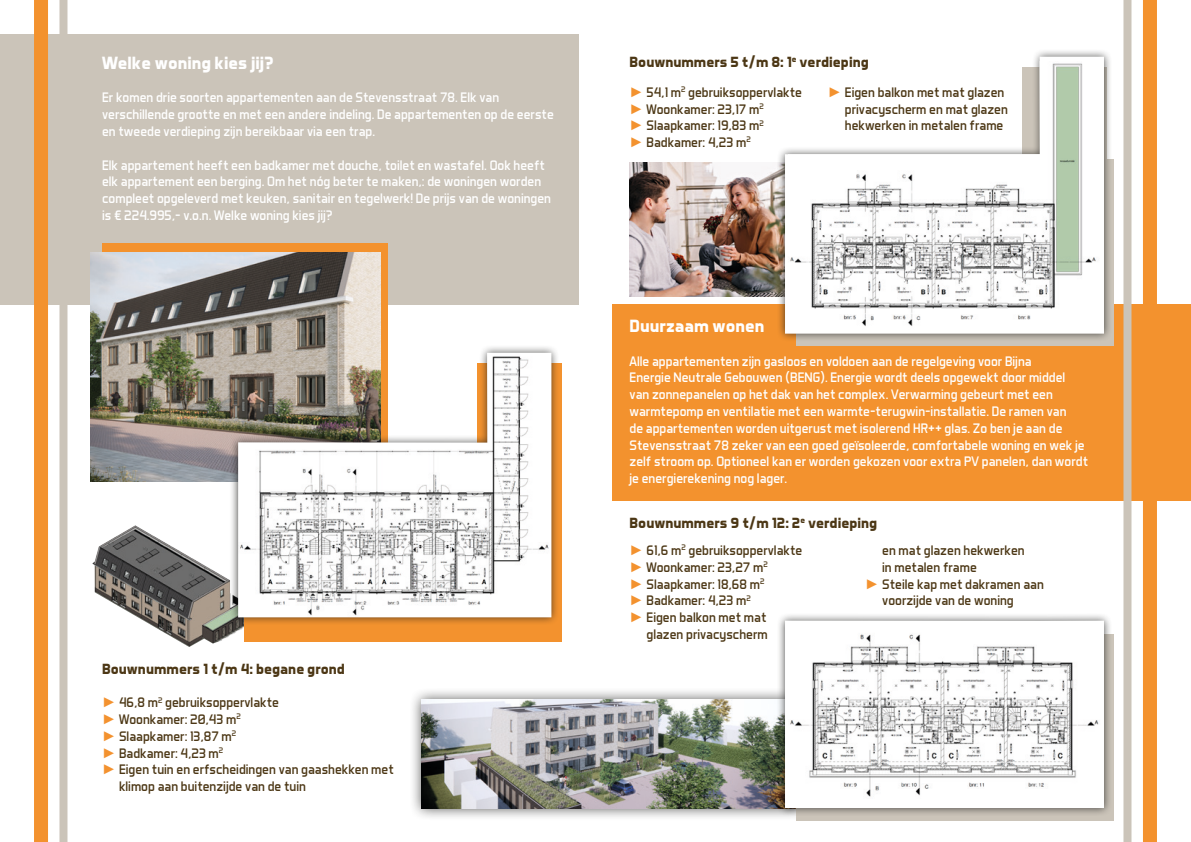
<style>
.page{position:relative;width:1191px;height:842px;background:#fff}
.page>*{position:absolute;margin:0;border:0;box-sizing:border-box;transform-origin:0 0}
.t1{font:700 18px "Aero Matics";color:#fff}
.t2{font:700 15px "Aero Matics";color:#4c3715}
.t3{font:14px/16.8px "Aero Matics";color:#fff}
.t4{font:14px/16.8px "Aero Matics";color:#4c3715}
.s1{font-family:"Arial";color:#f3922f}
</style>
<div class="page">
<div style="left:612px;top:304px;width:579px;height:197px;background:#f3922e"></div>
<div style="left:409px;top:687px;width:401px;height:133px;background:#1d1d1b;opacity:.75"></div>
<img style="left:421px;top:699px;width:355px;height:109px">
<div style="left:59px;top:0;width:8px;height:842px;background:#cbc4b9"></div>
<div style="left:1143px;top:0;width:14px;height:842px;background:#f3922e"></div>
<div style="left:0;top:34px;width:578px;height:270px;background:#cbc4b9"></div>
<div style="left:1123px;top:0;width:8px;height:842px;background:#cbc4b9"></div>
<img style="left:629px;top:162px;width:147px;height:134px">
<div style="left:102px;top:243px;width:286px;height:229px;background:#f3922e"></div>
<img style="left:91px;top:252px;width:290px;height:229px">
<div style="left:34px;top:0;width:14px;height:842px;background:#f3922e"></div>
<img style="left:92px;top:525px;width:152px;height:122px">
<div style="left:244px;top:455px;width:317px;height:187px;background:#f3922e"></div>
<div style="left:230px;top:344px;width:330px;height:282px;background:#1d1d1b;opacity:.75"></div>
<img style="left:238px;top:353px;width:313px;height:264px">
<div style="left:796px;top:159px;width:318px;height:187px;background:#cbc4b9"></div>
<div style="left:776px;top:48px;width:336px;height:294px;background:#1d1d1b;opacity:.75"></div>
<svg style="left:785px;top:57px;width:319px;height:277px"></svg>
<img style="left:788px;top:61px;width:313px;height:269px">
<div style="left:796px;top:634px;width:318px;height:186px;background:#cbc4b9"></div>
<div style="left:776px;top:612px;width:336px;height:204px;background:#1d1d1b;opacity:.75"></div>
<div style="left:785px;top:621px;width:319px;height:187px;background:#fff"></div>
<img style="left:789px;top:627px;width:311px;height:171px">
<p class="t1" style="left:102px;top:52px;width:173px">Welke woning kies jij?</p>
<p class="t3" style="left:102px;top:89px;width:453px">Er komen drie soorten appartementen aan de Stevensstraat 78. Elk van verschillende grootte en met een andere indeling. De appartementen op de eerste en tweede verdieping zijn bereikbaar via een trap.</p>
<p class="t3" style="left:102px;top:156px;width:450px">Elk appartement heeft een badkamer met douche, toilet en wastafel. Ook heeft elk appartement een berging. Om het nóg beter te maken,: de woningen worden compleet opgeleverd met keuken, sanitair en tegelwerk! De prijs van de woningen is € 224.995,- v.o.n. Welke woning kies jij?</p>
<p class="t2" style="left:102px;top:660px;width:244px">Bouwnummers 1 t/m 4: begane grond</p>
<p class="t4" style="left:102px;top:694px;width:178px"><span class="s1">►</span> 46,8 m<sup>2</sup> gebruiksoppervlakte</p>
<p class="t4" style="left:102px;top:711px;width:140px"><span class="s1">►</span> Woonkamer: 20,43 m<sup>2</sup></p>
<p class="t4" style="left:102px;top:727px;width:136px"><span class="s1">►</span> Slaapkamer: 13,87 m<sup>2</sup></p>
<p class="t4" style="left:102px;top:744px;width:123px"><span class="s1">►</span> Badkamer: 4,23 m<sup>2</sup></p>
<p class="t4" style="left:102px;top:761px;width:293px"><span class="s1">►</span> Eigen tuin en erfscheidingen van gaashekken met</p>
<p class="t4" style="left:119px;top:778px;width:188px">klimop aan buitenzijde van de tuin</p>
<p class="t2" style="left:629px;top:53px;width:241px">Bouwnummers 5 t/m 8: 1<sup>e</sup> verdieping</p>
<p class="t4" style="left:629px;top:83px;width:174px"><span class="s1">►</span> 54,1 m<sup>2</sup> gebruiksoppervlakte <span class="s1">►</span> Woonkamer: 23,17 m<sup>2<br></sup><span class="s1">►</span> Slaapkamer: 19,83 m<sup>2<br></sup><span class="s1">►</span> Badkamer: 4,23 m<sup>2</sup></p>
<p class="t4" style="left:845px;top:83px;width:164px;text-indent:-17px"><span class="s1">►</span> Eigen balkon met mat glazen privacyscherm en mat glazen hekwerken in metalen frame</p>
<p class="t1" style="left:629px;top:315px;width:136px">Duurzaam wonen</p>
<p class="t3" style="left:629px;top:352px;width:460px">Alle appartementen zijn gasloos en voldoen aan de regelgeving voor Bijna<br>Energie Neutrale Gebouwen (BENG). Energie wordt deels opgewekt door middel van zonnepanelen op het dak van het complex. Verwarming gebeurt met een warmtepomp en ventilatie met een warmte-terugwin-installatie. De ramen van<br>de appartementen worden uitgerust met isolerend HR++ glas. Zo ben je aan de Stevensstraat 78 zeker van een goed geïsoleerde, comfortabele woning en wek je zelf stroom op. Optioneel kan er worden gekozen voor extra PV panelen, dan wordt je energierekening nog lager.</p>
<p class="t2" style="left:629px;top:514px;width:249px">Bouwnummers 9 t/m 12: 2<sup>e</sup> verdieping</p>
<p class="t4" style="left:629px;top:542px;width:174px"><span class="s1">►</span> 61,6 m<sup>2</sup> gebruiksoppervlakte</p>
<p class="t4" style="left:629px;top:558px;width:140px"><span class="s1">►</span> Woonkamer: 23,27 m<sup>2</sup></p>
<p class="t4" style="left:629px;top:575px;width:136px"><span class="s1">►</span> Slaapkamer: 18,68 m<sup>2</sup></p>
<p class="t4" style="left:629px;top:592px;width:123px"><span class="s1">►</span> Badkamer: 4,23 m<sup>2</sup></p>
<p class="t4" style="left:629px;top:609px;width:138px"><span class="s1">►</span> Eigen balkon met mat</p>
<p class="t4" style="left:646px;top:626px;width:123px">glazen privacyscherm</p>
<p class="t4" style="left:882px;top:542px;width:144px">en mat glazen hekwerken</p>
<p class="t4" style="left:882px;top:558px;width:96px">in metalen frame</p>
<p class="t4" style="left:865px;top:575px;width:180px"><span class="s1">►</span> Steile kap met dakramen aan</p>
<p class="t4" style="left:882px;top:592px;width:133px">voorzijde van de woning</p>
</div>
